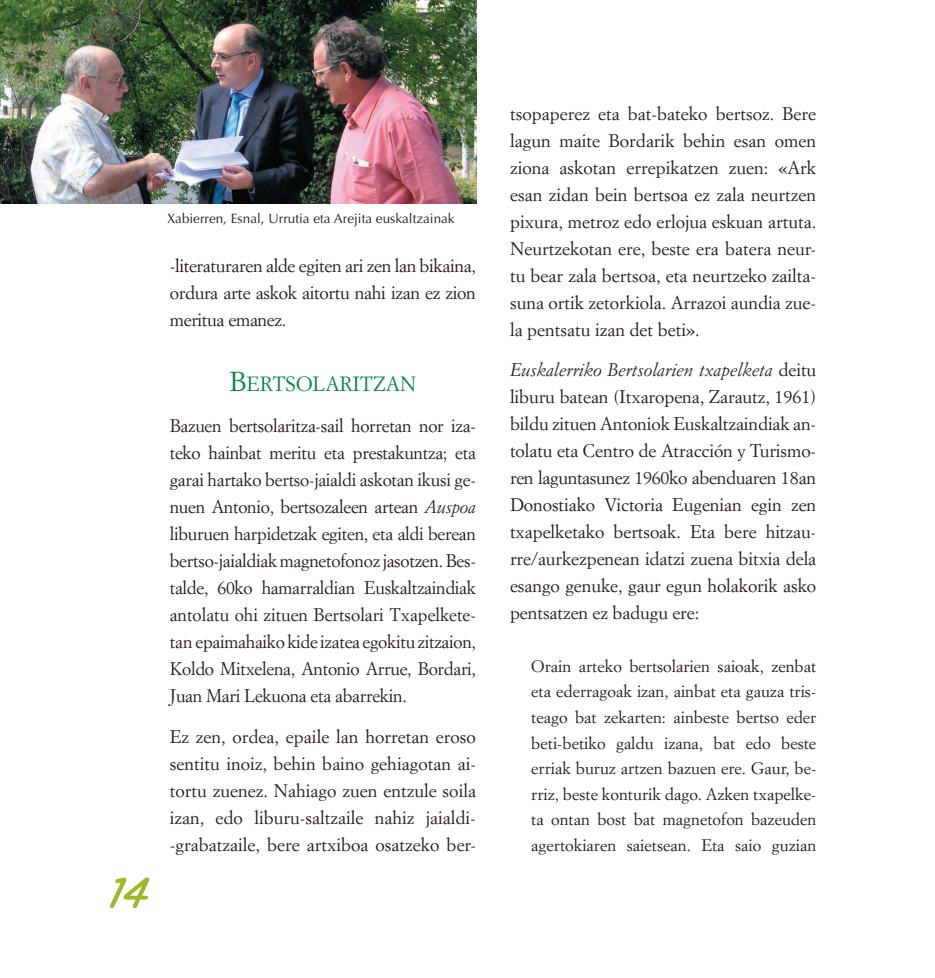
<style>
.page{position:relative;width:935px;height:978px;background:#fff}
.page>*{position:absolute;margin:0;border:0;box-sizing:border-box;transform-origin:0 0}
.t1{font:54px "Santa Fe Let Plain";color:#a2b62d}
.t2{font:20.25px "Simoncini Garamond Std";color:#048640}
.t3{font:18px/27px "Simoncini Garamond Std";letter-spacing:-.015em;color:#231f20;text-align:justify}
.t4{font:16.5px/25.5px "Simoncini Garamond Std";color:#231f20;text-align:justify}
.t5{font:13.5px "Optima LT Std";color:#231f20}
.s1{font-size:27px}
.s2{font-style:italic}
</style>
<div class="page">
<img style="left:0;top:0;width:476px;height:204px">
<p class="t5" style="left:167px;top:211px;width:289px">Xabierren, Esnal, Urrutia eta Arejita euskaltzainak</p>
<p class="t3" style="left:170px;top:251px;width:308px">-literaturaren alde egiten ari zen lan bikaina, ordura arte askok aitortu nahi izan ez zion meritua emanez.</p>
<h1 class="t1" style="left:110px;top:871px;width:40px">14</h1>
<p class="t2" style="left:229px;top:371px;width:188px"><span class="s1">B</span>ERTSOLARITZAN</p>
<p class="t3" style="left:170px;top:411px;width:308px;text-align:left">Bazuen bertsolaritza-sail horretan nor iza-- teko hainbat meritu eta prestakuntza; eta garai hartako bertso-jaialdi askotan ikusi ge&shy;nuen Antonio, bertsozaleen artean <span class="s2">Auspoa </span>liburuen harpidetzak egiten, eta aldi berean bertso-jaialdiak magnetofonoz jasotzen. Bes&shy;talde, 60ko hamarraldian Euskaltzaindiak antolatu ohi zituen Bertsolari Txapelkete&shy;tan epaimahaiko kide izatea egokitu zitzaion, Koldo Mitxelena, Antonio Arrue, Bordari, Juan Mari Lekuona eta abarrekin.</p>
<p class="t3" style="left:170px;top:722px;width:308px">Ez zen, ordea, epaile lan horretan eroso sentitu inoiz, behin baino gehiagotan ai&shy;tortu zuenez. Nahiago zuen entzule soila izan, edo liburu-saltzaile nahiz jaialdi--grabatzaile, bere artxiboa osatzeko ber-</p>
<p class="t3" style="left:510px;top:100px;width:308px">tsopaperez eta bat-bateko bertsoz. Bere lagun maite Bordarik behin esan omen ziona askotan errepikatzen zuen: «Ark esan zidan bein bertsoa ez zala neurtzen pixura, metroz edo erlojua eskuan artuta.<br>Neurtzekotan ere, beste era batera neur&shy;tu bear zala bertsoa, eta neurtzeko zailta&shy;suna ortik zetorkiola. Arrazoi aundia zue&shy;la pentsatu izan det beti».</p>
<p class="t3" style="left:510px;top:355px;width:308px"><span class="s2">Euskalerriko Bertsolarien txapelketa</span> deitu liburu batean (Itxaropena, Zarautz, 1961) bildu zituen Antoniok Euskaltzaindiak an&shy;tolatu eta Centro de Atracción y Turismo&shy;ren laguntasunez 1960ko abenduaren 18an Donostiako Victoria Eugenian egin zen txapelketako bertsoak. Eta bere hitzau&shy;rre/aurkezpenean idatzi zuena bitxia dela esango genuke, gaur egun holakorik asko pentsatzen ez badugu ere:</p>
<p class="t4" style="left:531px;top:653px;width:286px">Orain arteko bertsolarien saioak, zenbat eta ederragoak izan, ainbat eta gauza tris&shy;teago bat zekarten: ainbeste bertso eder beti-betiko galdu izana, bat edo beste erriak buruz artzen bazuen ere. Gaur, be&shy;rriz, beste konturik dago. Azken txapelke&shy;ta ontan bost bat magnetofon bazeuden agertokiaren saietsean. Eta saio guzian</p>
</div>
